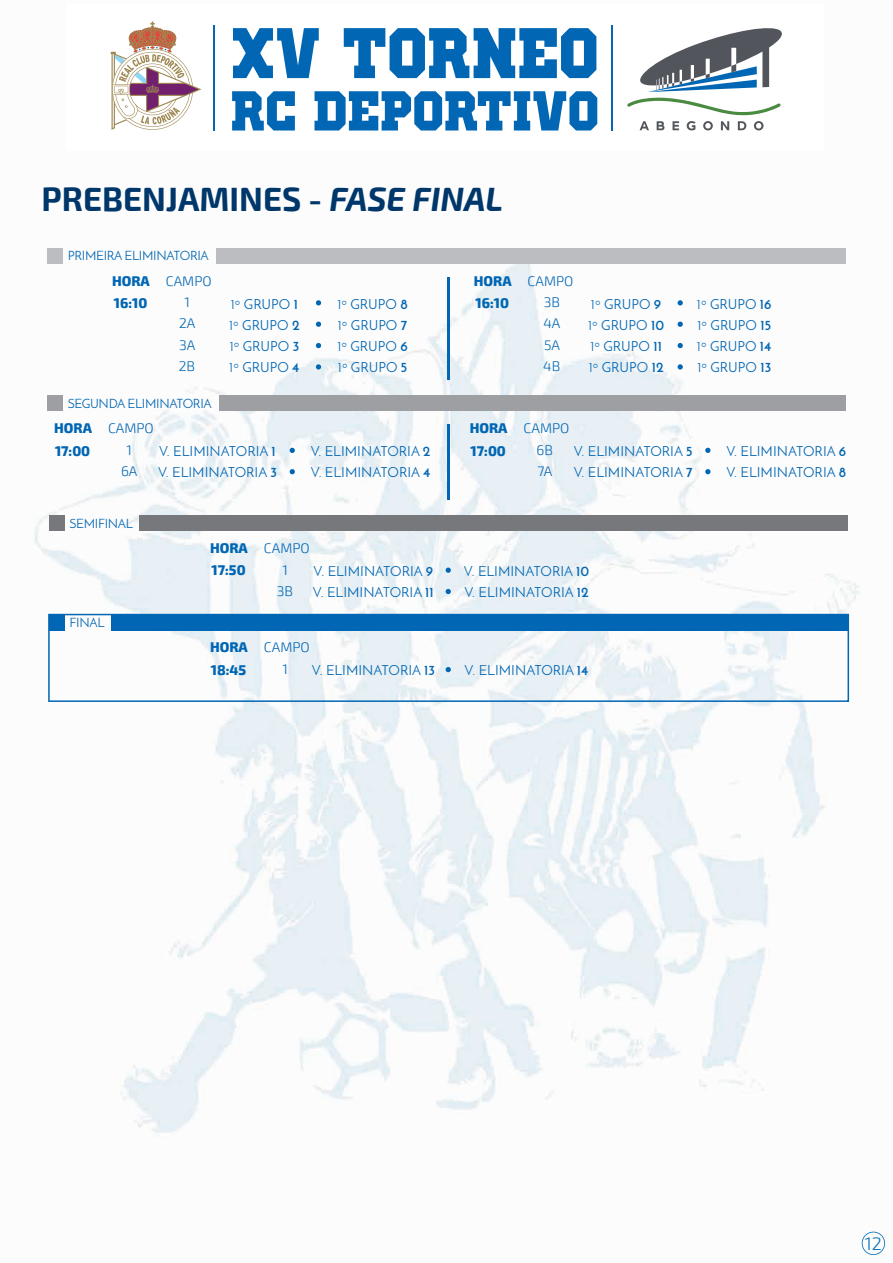
<style>
.page{position:relative;width:893px;height:1263px;background:#fff}
.page>*{position:absolute;margin:0;border:0;box-sizing:border-box;transform-origin:0 0}
.t1{font:700 33px "Exo 2";color:#00376b}
.t2{font:300 18px "Exo 2";color:#0c73bb}
.t3{font:13.8px/21px "Josefin Sans";color:#0166b3}
.t4{font:300 13.8px/21.5px "Exo 2";color:#0166b3;text-align:center}
.t5{font:800 13.8px/22.5px "Exo 2";color:#0166b3}
.t6{font:12.75px "Josefin Sans";letter-spacing:-.025em;color:#0166b3}
.s1{font-style:italic}
.s2{font-weight:700}
</style>
<div class="page">
<img style="left:34px;top:263px;width:852px;height:983px">
<svg style="left:862px;top:1231px;width:23px;height:24px"></svg>
<div style="left:47px;top:248px;width:16px;height:15px;background:#bcbdc0"></div>
<div style="left:216px;top:248px;width:630px;height:15px;background:#bcbdc0"></div>
<hr style="left:447px;top:277px;width:3px;height:103px;background:#0166b3">
<svg style="left:316px;top:300px;width:5px;height:5px"></svg>
<svg style="left:316px;top:322px;width:5px;height:5px"></svg>
<svg style="left:316px;top:343px;width:5px;height:5px"></svg>
<svg style="left:316px;top:364px;width:5px;height:5px"></svg>
<svg style="left:678px;top:300px;width:5px;height:5px"></svg>
<svg style="left:678px;top:322px;width:5px;height:5px"></svg>
<svg style="left:678px;top:343px;width:5px;height:5px"></svg>
<svg style="left:678px;top:364px;width:5px;height:5px"></svg>
<div style="left:47px;top:395px;width:16px;height:16px;background:#9d9fa2"></div>
<div style="left:219px;top:395px;width:627px;height:16px;background:#9d9fa2"></div>
<hr style="left:447px;top:424px;width:3px;height:76px;background:#0166b3">
<svg style="left:290px;top:448px;width:5px;height:5px"></svg>
<svg style="left:290px;top:469px;width:5px;height:5px"></svg>
<svg style="left:705px;top:448px;width:5px;height:5px"></svg>
<svg style="left:705px;top:469px;width:5px;height:5px"></svg>
<div style="left:49px;top:515px;width:15px;height:16px;background:#76787b"></div>
<div style="left:139px;top:515px;width:709px;height:16px;background:#76787b"></div>
<svg style="left:446px;top:567px;width:5px;height:6px"></svg>
<svg style="left:446px;top:589px;width:5px;height:5px"></svg>
<svg style="left:48px;top:614px;width:801px;height:88px"></svg>
<svg style="left:233px;top:28px;width:86px;height:50px"></svg>
<svg style="left:344px;top:28px;width:252px;height:50px"></svg>
<svg style="left:232px;top:91px;width:63px;height:40px"></svg>
<svg style="left:314px;top:91px;width:283px;height:40px"></svg>
<svg style="left:111px;top:21px;width:90px;height:109px"></svg>
<hr style="left:213px;top:25px;width:2px;height:106px;background:#0766b1">
<hr style="left:611px;top:25px;width:2px;height:106px;background:#0766b1">
<svg style="left:640px;top:28px;width:142px;height:64px"></svg>
<svg style="left:627px;top:98px;width:154px;height:32px"></svg>
<h1 class="t1" style="left:42px;top:180px;width:463px">PREBENJAMINES - <span class="s1">FASE FINAL</span></h1>
<p class="t6" style="left:68px;top:248px;width:143px">PRIMEIRA ELIMINATORIA</p>
<p class="t5" style="left:112px;top:270px;width:39px">HORA<br>16:10</p>
<p class="t4" style="left:166px;top:270px;width:47px">CAMPO<br>1<br>2A<br>3A<br>2B</p>
<p class="t5" style="left:474px;top:270px;width:39px">HORA<br>16:10</p>
<p class="t4" style="left:528px;top:270px;width:47px">CAMPO</p>
<p class="t3" style="left:229px;top:293px;width:72px">1º GRUPO <span class="s2">1<br></span>1º GRUPO <span class="s2">2<br></span>1º GRUPO <span class="s2">3<br></span>1º GRUPO <span class="s2">4</span></p>
<p class="t3" style="left:337px;top:293px;width:72px;text-align:justify">1º GRUPO <span class="s2">8<br></span>1º GRUPO <span class="s2">7<br></span>1º GRUPO <span class="s2">6<br></span>1º GRUPO <span class="s2">5</span></p>
<p class="t4" style="left:543px;top:292px;width:19px;line-height:21px;text-align:justify">3B 4A 5A 4B</p>
<p class="t3" style="left:588px;top:293px;width:78px">1º GRUPO <span class="s2">9<br></span>1º GRUPO <span class="s2">10<br></span>1º GRUPO <span class="s2">11<br></span>1º GRUPO <span class="s2">12</span></p>
<p class="t3" style="left:697px;top:293px;width:76px;text-align:justify">1º GRUPO <span class="s2">16<br></span>1º GRUPO <span class="s2">15<br></span>1º GRUPO <span class="s2">14<br></span>1º GRUPO <span class="s2">13</span></p>
<p class="t6" style="left:68px;top:396px;width:146px">SEGUNDA ELIMINATORIA</p>
<p class="t5" style="left:54px;top:417px;width:39px">HORA<br>17:00</p>
<p class="t4" style="left:108px;top:418px;width:47px">CAMPO<br>1<br>6A</p>
<p class="t3" style="left:158px;top:441px;width:120px">V. ELIMINATORIA <span class="s2">1<br></span>V. ELIMINATORIA <span class="s2">3</span></p>
<p class="t3" style="left:311px;top:441px;width:121px">V. ELIMINATORIA <span class="s2">2<br></span>V. ELIMINATORIA <span class="s2">4</span></p>
<p class="t6" style="left:69px;top:515px;width:65px">SEMIFINAL</p>
<p class="t5" style="left:470px;top:417px;width:39px">HORA<br>17:00</p>
<p class="t4" style="left:524px;top:418px;width:47px">CAMPO<br>6B<br>7A</p>
<p class="t3" style="left:574px;top:441px;width:120px">V. ELIMINATORIA <span class="s2">5<br></span>V. ELIMINATORIA <span class="s2">7</span></p>
<p class="t3" style="left:726px;top:441px;width:121px">V. ELIMINATORIA <span class="s2">6<br></span>V. ELIMINATORIA <span class="s2">8</span></p>
<p class="t6" style="left:69px;top:615px;width:37px">FINAL</p>
<p class="t5" style="left:210px;top:537px;width:39px">HORA<br>17:50</p>
<p class="t4" style="left:264px;top:538px;width:47px">CAMPO<br>1<br>3B</p>
<p class="t3" style="left:313px;top:560px;width:122px">V. ELIMINATORIA <span class="s2">9<br></span>V. ELIMINATORIA <span class="s2">11</span></p>
<p class="t3" style="left:464px;top:560px;width:127px">V. ELIMINATORIA <span class="s2">10<br></span>V. ELIMINATORIA <span class="s2">12</span></p>
<p class="t5" style="left:210px;top:636px;width:39px">HORA<br>18:45</p>
<p class="t4" style="left:264px;top:637px;width:47px;line-height:21.9px">CAMPO<br>1</p>
<p class="t3" style="left:312px;top:660px;width:125px">V. ELIMINATORIA <span class="s2">13</span></p>
<p class="t3" style="left:465px;top:660px;width:125px">V. ELIMINATORIA <span class="s2">14</span></p>
<h2 class="t2" style="left:865px;top:1233px;width:19px">12</h2>
</div>
